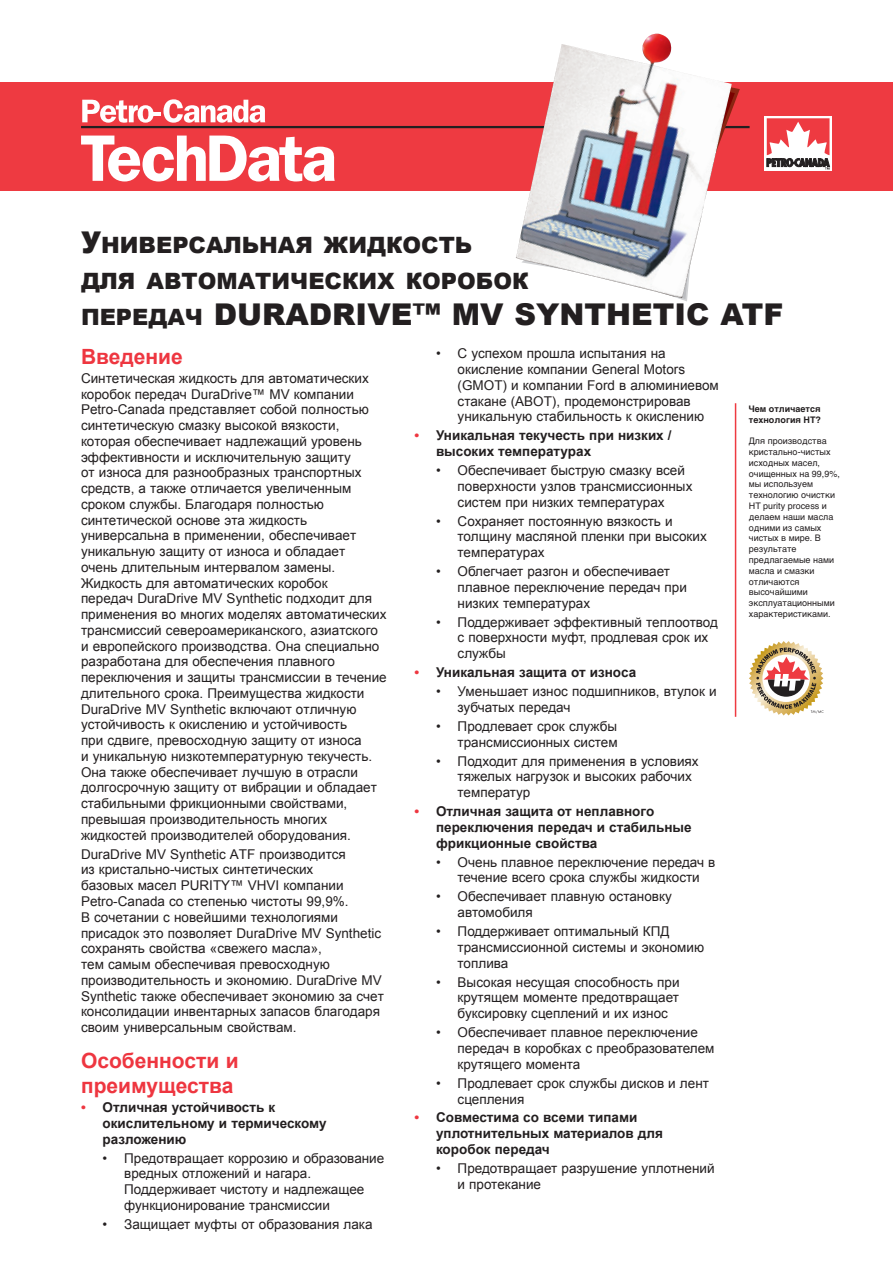
<style>
.page{position:relative;width:893px;height:1263px;background:#fff}
.page>*{position:absolute;margin:0;border:0;box-sizing:border-box;transform-origin:0 0}
.t1{font:900 30px "Arial";color:#231f20}
.t2{font:900 22.5px/36px "Arial";color:#231f20}
.t3{font:700 21px/25.2px "Arial";color:#ee3640}
.t4{font:13.5px/15.8px "Arial";color:#231f20}
.t5{font:700 13.5px/15.8px "Arial";color:#231f20}
.t6{font:9px/10.8px "Helvetica";color:#231f20}
.t7{font:700 9px/10.8px "Helvetica";color:#231f20}
.s1{font-size:30px}
.s2{font-size:22.5px}
.s3{color:#ee3640}
</style>
<div class="page">
<div style="left:0;top:82px;width:893px;height:109px;background:#ee3a41"></div>
<hr style="left:81px;top:126px;width:669px;height:2px;background:#231f20">
<svg style="left:82px;top:99px;width:183px;height:24px"></svg>
<svg style="left:81px;top:136px;width:254px;height:45px"></svg>
<hr style="left:735px;top:403px;width:1px;height:314px;background:#ee3a41">
<div style="left:764px;top:116px;width:68px;height:55px;background:#fff"></div>
<svg style="left:766px;top:118px;width:64px;height:52px"></svg>
<svg style="left:749px;top:641px;width:74px;height:74px"></svg>
<img style="left:516px;top:34px;width:216px;height:264px">
<h2 class="t2" style="left:81px;top:227px;width:449px"><span class="s1">У</span>ниверсальная жидкость для автоматических коробок</h2>
<h1 class="t1" style="left:81px;top:293px;width:704px"><span class="s2">передач</span> DURADRIVE™ MV SYNTHETIC ATF</h1>
<h3 class="t3" style="left:81px;top:344px;width:103px">Введение</h3>
<p class="t4" style="left:81px;top:370px;width:307px">Синтетическая жидкость для автоматических коробок передач DuraDrive™ MV компании Petro-Canada представляет собой полностью синтетическую смазку высокой вязкости, которая обеспечивает надлежащий уровень эффективности и исключительную защиту<br>от износа для разнообразных транспортных средств, а также отличается увеличенным сроком службы. Благодаря полностью синтетической основе эта жидкость универсальна в применении, обеспечивает уникальную защиту от износа и обладает<br>очень длительным интервалом замены.<br>Жидкость для автоматических коробок<br>передач DuraDrive MV Synthetic подходит для применения во многих моделях автоматических трансмиссий североамериканского, азиатского и европейского производства. Она специально разработана для обеспечения плавного переключения и защиты трансмиссии в течение длительного срока. Преимущества жидкости DuraDrive MV Synthetic включают отличную устойчивость к окислению и устойчивость<br>при сдвиге, превосходную защиту от износа<br>и уникальную низкотемпературную текучесть.<br>Она также обеспечивает лучшую в отрасли долгосрочную защиту от вибрации и обладает стабильными фрикционными свойствами, превышая производительность многих жидкостей производителей оборудования.</p>
<p class="t4" style="left:81px;top:846px;width:304px">DuraDrive MV Synthetic ATF производится<br>из кристально-чистых синтетических<br>базовых масел PURITY™ VHVI компании Petro-Canada со степенью чистоты 99,9%.<br>В сочетании с новейшими технологиями присадок это позволяет DuraDrive MV Synthetic сохранять свойства «свежего масла»,<br>тем самым обеспечивая превосходную производительность и экономию. DuraDrive MV Synthetic также обеспечивает экономию за счет консолидации инвентарных запасов благодаря своим универсальным свойствам.</p>
<h3 class="t3" style="left:81px;top:1048px;width:159px">Особенности и преимущества</h3>
<p class="t5" style="left:103px;top:1100px;width:225px;text-indent:-22px"><span class="s3">•</span> Отличная устойчивость к окислительному и термическому разложению</p>
<p class="t4" style="left:124px;top:1150px;width:262px;text-indent:-22px">• Предотвращает коррозию и образование вредных отложений и нагара.<br>Поддерживает чистоту и надлежащее функционирование трансмиссии</p>
<p class="t4" style="left:103px;top:1216px;width:271px">• Защищает муфты от образования лака</p>
<p class="t4" style="left:458px;top:346px;width:263px;text-indent:-22px">• С успехом прошла испытания на окисление компании General Motors (GMOT) и компании Ford в алюминиевом стакане (ABOT), продемонстрировав уникальную стабильность к окислению</p>
<p class="t5" style="left:436px;top:428px;width:237px;text-indent:-22px"><span class="s3">•</span> Уникальная текучесть при низких / высоких температурах</p>
<p class="t4" style="left:458px;top:463px;width:236px;text-indent:-22px">• Обеспечивает быструю смазку всей поверхности узлов трансмиссионных систем при низких температурах</p>
<p class="t4" style="left:458px;top:513px;width:251px;text-indent:-22px">• Сохраняет постоянную вязкость и толщину масляной пленки при высоких температурах</p>
<p class="t4" style="left:458px;top:564px;width:231px;text-indent:-22px">• Облегчает разгон и обеспечивает плавное переключение передач при низких температурах</p>
<p class="t4" style="left:458px;top:614px;width:262px;text-indent:-22px">• Поддерживает эффективный теплоотвод с поверхности муфт, продлевая срок их службы</p>
<p class="t5" style="left:414px;top:665px;width:223px"><span class="s3">•</span> Уникальная защита от износа</p>
<p class="t4" style="left:458px;top:684px;width:260px;text-indent:-22px">• Уменьшает износ подшипников, втулок и зубчатых передач</p>
<p class="t4" style="left:436px;top:718px;width:183px;text-align:right">• Продлевает срок службы трансмиссионных систем</p>
<p class="t4" style="left:458px;top:753px;width:243px;text-indent:-22px">• Подходит для применения в условиях тяжелых нагрузок и высоких рабочих температур</p>
<p class="t5" style="left:436px;top:804px;width:257px;text-indent:-22px"><span class="s3">•</span> Отличная защита от неплавного переключения передач и стабильные фрикционные свойства</p>
<p class="t4" style="left:436px;top:854px;width:281px;text-align:center">• Очень плавное переключение передач в течение всего срока службы жидкости</p>
<p class="t4" style="left:458px;top:889px;width:216px;text-indent:-22px">• Обеспечивает плавную остановку автомобиля</p>
<p class="t4" style="left:458px;top:924px;width:248px;text-indent:-22px">• Поддерживает оптимальный КПД трансмиссионной системы и экономию топлива</p>
<p class="t4" style="left:458px;top:974px;width:223px;text-align:justify;text-indent:-22px">• Высокая несущая способность при крутящем моменте предотвращает буксировку сцеплений и их износ</p>
<p class="t4" style="left:458px;top:1025px;width:258px;text-indent:-22px">• Обеспечивает плавное переключение передач в коробках с преобразователем крутящего момента</p>
<p class="t4" style="left:458px;top:1075px;width:253px;text-indent:-22px">• Продлевает срок службы дисков и лент сцепления</p>
<p class="t5" style="left:436px;top:1110px;width:228px;text-indent:-22px"><span class="s3">•</span> Совместима со всеми типами уплотнительных материалов для коробок передач</p>
<p class="t4" style="left:458px;top:1160px;width:258px;text-indent:-22px">• Предотвращает разрушение уплотнений и протекание</p>
<p class="t7" style="left:749px;top:403px;width:74px">Чем отличается технология HT?</p>
<p class="t6" style="left:749px;top:436px;width:92px">Для производства кристально-чистых исходных масел, очищенных на 99,9%, мы используем технологию очистки<br>HT purity process и делаем наши масла одними из самых чистых в мире. В результате предлагаемые нами масла и смазки отличаются высочайшими эксплуатационными характеристиками.</p>
</div>
